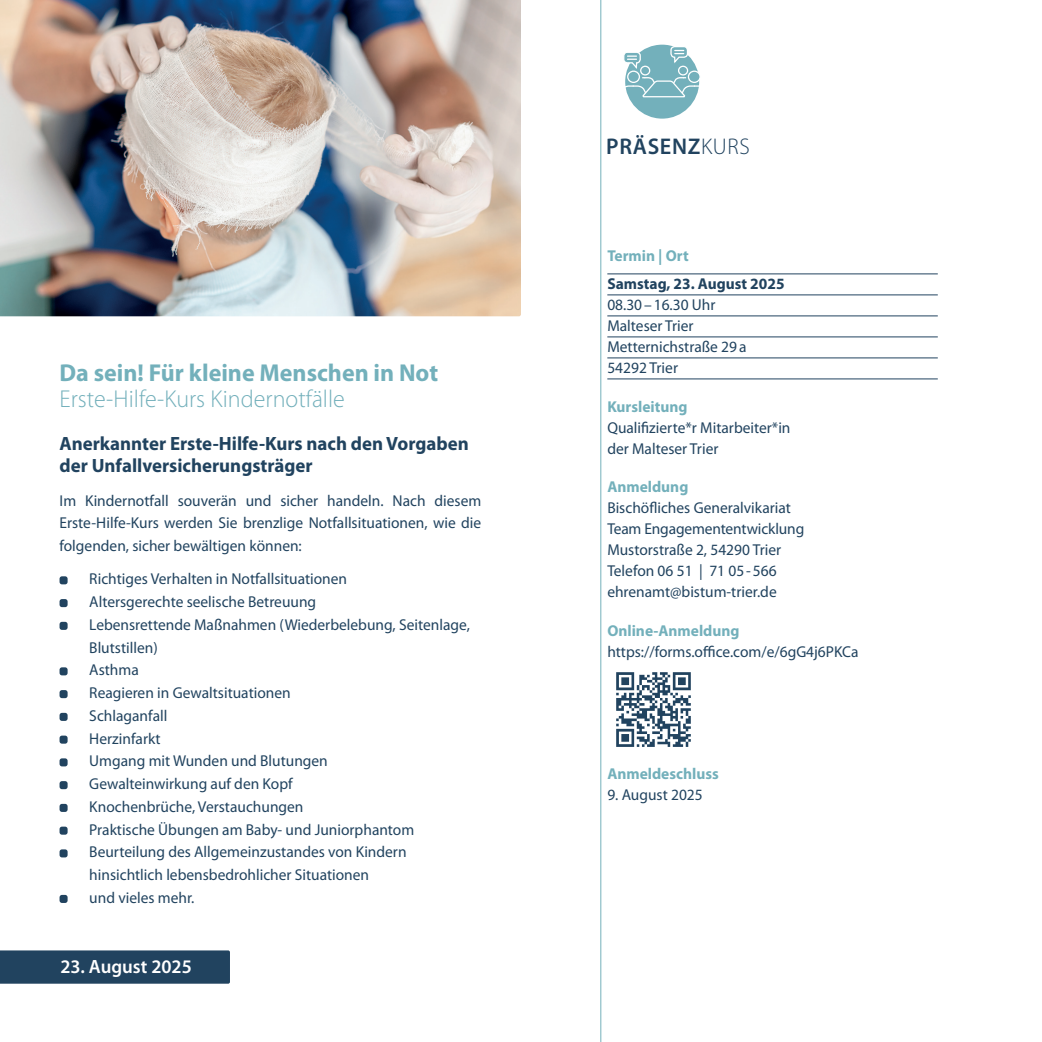
<style>
.page{position:relative;width:1042px;height:1042px;background:#fff}
.page>*{position:absolute;margin:0;border:0;box-sizing:border-box;transform-origin:0 0}
.headline_kurse{font:300 24.5px "Myriad Pro";color:#73b0bb}
.headline_kurse-2{font:700 24.5px "Myriad Pro";color:#73b0bb}
.inhaltsverz_programm_semibold{font:600 22.75px "Myriad Pro";letter-spacing:.03em;color:#21435f}
.copy_9_13{font:700 19.25px/22.8px "Myriad Pro";color:#21435f}
.copy_9_13-2{font:600 19.25px "Myriad Pro";color:#fff}
.copy-einzug{font:15.75px/22.8px "Myriad Pro";color:#21435f}
.termine_copy_blau{font:15.75px "Myriad Pro";color:#21435f}
.copy_9_13-3{font:15.75px/22.8px "Myriad Pro";color:#21435f;text-align:justify}
.termin_anmeldung_etc{font:700 15.75px "Myriad Pro";color:#73b0bb}
.termin_mit_linien{font:15.75px "Myriad Pro";color:#21435f}
.termin_feine_weisse_linie{font:700 15.75px "Myriad Pro";color:#21435f}
.termine_copy_weiß_bold{font:15.75px "Myriad Pro";color:#21435f}
.s1{font-weight:300}
</style>
<div class="page">
<img style="left:0;top:0;width:521px;height:316px">
<div style="left:0;top:950px;width:230px;height:33px;background:#21435f"></div>
<hr style="left:607px;top:273px;width:331px;height:1px;background:#21435f">
<hr style="left:607px;top:294px;width:331px;height:1px;background:#21435f">
<hr style="left:607px;top:315px;width:331px;height:1px;background:#21435f">
<hr style="left:607px;top:336px;width:331px;height:1px;background:#21435f">
<hr style="left:607px;top:357px;width:331px;height:1px;background:#21435f">
<hr style="left:607px;top:378px;width:331px;height:1px;background:#21435f">
<img style="left:616px;top:672px;width:75px;height:75px">
<hr style="left:600px;top:0;width:1px;height:1042px;background:#73b0bb">
<div style="left:60px;top:576px;width:8px;height:8px;background:#21435f;border-radius:2px"></div>
<div style="left:60px;top:599px;width:8px;height:8px;background:#21435f;border-radius:2px"></div>
<div style="left:60px;top:622px;width:8px;height:8px;background:#21435f;border-radius:2px"></div>
<div style="left:60px;top:667px;width:8px;height:8px;background:#21435f;border-radius:2px"></div>
<div style="left:60px;top:690px;width:8px;height:8px;background:#21435f;border-radius:2px"></div>
<div style="left:60px;top:713px;width:8px;height:8px;background:#21435f;border-radius:2px"></div>
<div style="left:60px;top:735px;width:8px;height:8px;background:#21435f;border-radius:2px"></div>
<div style="left:60px;top:758px;width:8px;height:8px;background:#21435f;border-radius:2px"></div>
<div style="left:60px;top:781px;width:8px;height:8px;background:#21435f;border-radius:2px"></div>
<div style="left:60px;top:804px;width:8px;height:8px;background:#21435f;border-radius:2px"></div>
<div style="left:60px;top:826px;width:8px;height:8px;background:#21435f;border-radius:2px"></div>
<div style="left:60px;top:849px;width:8px;height:8px;background:#21435f;border-radius:2px"></div>
<div style="left:60px;top:895px;width:8px;height:8px;background:#21435f;border-radius:2px"></div>
<div style="left:625px;top:45px;width:74px;height:74px;background:#73b0bb;border-radius:50%"></div>
<div style="left:678px;top:66px;width:10px;height:9px;border:1px solid #fff;border-radius:50%"></div>
<div style="left:640px;top:66px;width:10px;height:9px;border:1px solid #fff;border-radius:50%"></div>
<div style="left:688px;top:71px;width:12px;height:11px;background:#73b0bb;border-radius:50%"></div>
<div style="left:688px;top:71px;width:13px;height:12px;border:1px solid #fff;border-radius:50%"></div>
<div style="left:627px;top:71px;width:13px;height:12px;border:1px solid #fff;border-radius:50%"></div>
<div style="left:624px;top:52px;width:16px;height:11px;background:#73b0bb;border-radius:4px"></div>
<div style="left:623px;top:52px;width:18px;height:11px;border:1px solid #fff;border-radius:4px"></div>
<svg style="left:671px;top:47px;width:16px;height:10px"></svg>
<div style="left:670px;top:46px;width:18px;height:12px;border:1px solid #fff;border-radius:4px"></div>
<svg style="left:675px;top:50px;width:9px;height:4px"></svg>
<svg style="left:627px;top:55px;width:9px;height:5px"></svg>
<svg style="left:625px;top:76px;width:76px;height:22px"></svg>
<p class="headline_kurse-2" style="left:60px;top:356px;width:380px">Da sein! Für kleine Menschen in Not</p>
<p class="headline_kurse" style="left:60px;top:384px;width:287px">Erste-Hilfe-Kurs Kindernotfälle</p>
<p class="copy_9_13" style="left:60px;top:431px;width:411px">Anerkannter Erste-Hilfe-Kurs nach den Vorgaben der Unfallversicherungsträger</p>
<p class="copy_9_13-3" style="left:60px;top:489px;width:423px">Im Kindernotfall souverän und sicher handeln. Nach diesem Erste-Hilfe-Kurs werden Sie brenzlige Notfallsituationen, wie die folgenden, sicher bewältigen können:</p>
<p class="copy-einzug" style="left:89px;top:567px;width:259px">Richtiges Verhalten in Notfallsituationen</p>
<p class="copy-einzug" style="left:89px;top:590px;width:228px">Altersgerechte seelische Betreuung</p>
<p class="copy-einzug" style="left:89px;top:613px;width:382px">Lebensrettende Maßnahmen (Wiederbelebung, Seitenlage,<br>Blutstillen)</p>
<p class="copy-einzug" style="left:89px;top:658px;width:51px">Asthma</p>
<p class="copy-einzug" style="left:89px;top:681px;width:203px">Reagieren in Gewaltsituationen</p>
<p class="copy-einzug" style="left:89px;top:704px;width:80px">Schlaganfall</p>
<p class="copy-einzug" style="left:89px;top:727px;width:73px">Herzinfarkt</p>
<p class="copy-einzug" style="left:89px;top:749px;width:240px">Umgang mit Wunden und Blutungen</p>
<p class="copy-einzug" style="left:89px;top:772px;width:205px">Gewalteinwirkung auf den Kopf</p>
<p class="copy-einzug" style="left:89px;top:795px;width:216px">Knochenbrüche, Verstauchungen</p>
<p class="copy-einzug" style="left:89px;top:818px;width:326px">Praktische Übungen am Baby- und Juniorphantom</p>
<p class="copy-einzug" style="left:89px;top:840px;width:319px">Beurteilung des Allgemeinzustandes von Kindern hinsichtlich lebensbedrohlicher Situationen</p>
<p class="copy-einzug" style="left:89px;top:886px;width:107px">und vieles mehr.</p>
<p class="copy_9_13-2" style="left:60px;top:954px;width:133px">23. August 2025</p>
<p class="inhaltsverz_programm_semibold" style="left:606px;top:131px;width:145px">PRÄSENZ<span class="s1">KURS</span></p>
<p class="termin_anmeldung_etc" style="left:607px;top:246px;width:83px">Termin | Ort</p>
<p class="termin_feine_weisse_linie" style="left:607px;top:274px;width:179px">Samstag, 23. August 2025</p>
<p class="termin_mit_linien" style="left:607px;top:295px;width:110px">08.30–16.30 Uhr</p>
<p class="termin_mit_linien" style="left:607px;top:316px;width:88px">Malteser Trier</p>
<p class="termin_mit_linien" style="left:607px;top:337px;width:141px">Metternichstraße 29a</p>
<p class="termin_mit_linien" style="left:607px;top:358px;width:72px">54292 Trier</p>
<p class="termin_anmeldung_etc" style="left:607px;top:396px;width:82px">Kursleitung</p>
<p class="termine_copy_blau" style="left:607px;top:418px;width:185px">Qualifizierte*r Mitarbeiter*in</p>
<p class="termine_copy_blau" style="left:607px;top:439px;width:113px">der Malteser Trier</p>
<p class="termin_anmeldung_etc" style="left:607px;top:477px;width:83px">Anmeldung</p>
<p class="termine_copy_blau" style="left:607px;top:498px;width:185px">Bischöfliches Generalvikariat</p>
<p class="termine_copy_blau" style="left:607px;top:519px;width:198px">Team Engagemententwicklung</p>
<p class="termine_copy_blau" style="left:607px;top:540px;width:175px">Mustorstraße 2, 54290 Trier</p>
<p class="termine_copy_blau" style="left:607px;top:561px;width:171px">Telefon 06 51 | 71 05-566</p>
<p class="termine_copy_blau" style="left:607px;top:582px;width:171px">ehrenamt@bistum-trier.de</p>
<p class="termin_anmeldung_etc" style="left:607px;top:620px;width:134px">Online-Anmeldung</p>
<p class="termine_copy_blau" style="left:607px;top:642px;width:253px">https://forms.office.com/e/6gG4j6PKCa</p>
<p class="termin_anmeldung_etc" style="left:607px;top:764px;width:113px">Anmeldeschluss</p>
<p class="termine_copy_weiß_bold" style="left:607px;top:785px;width:97px">9. August 2025</p>
</div>
